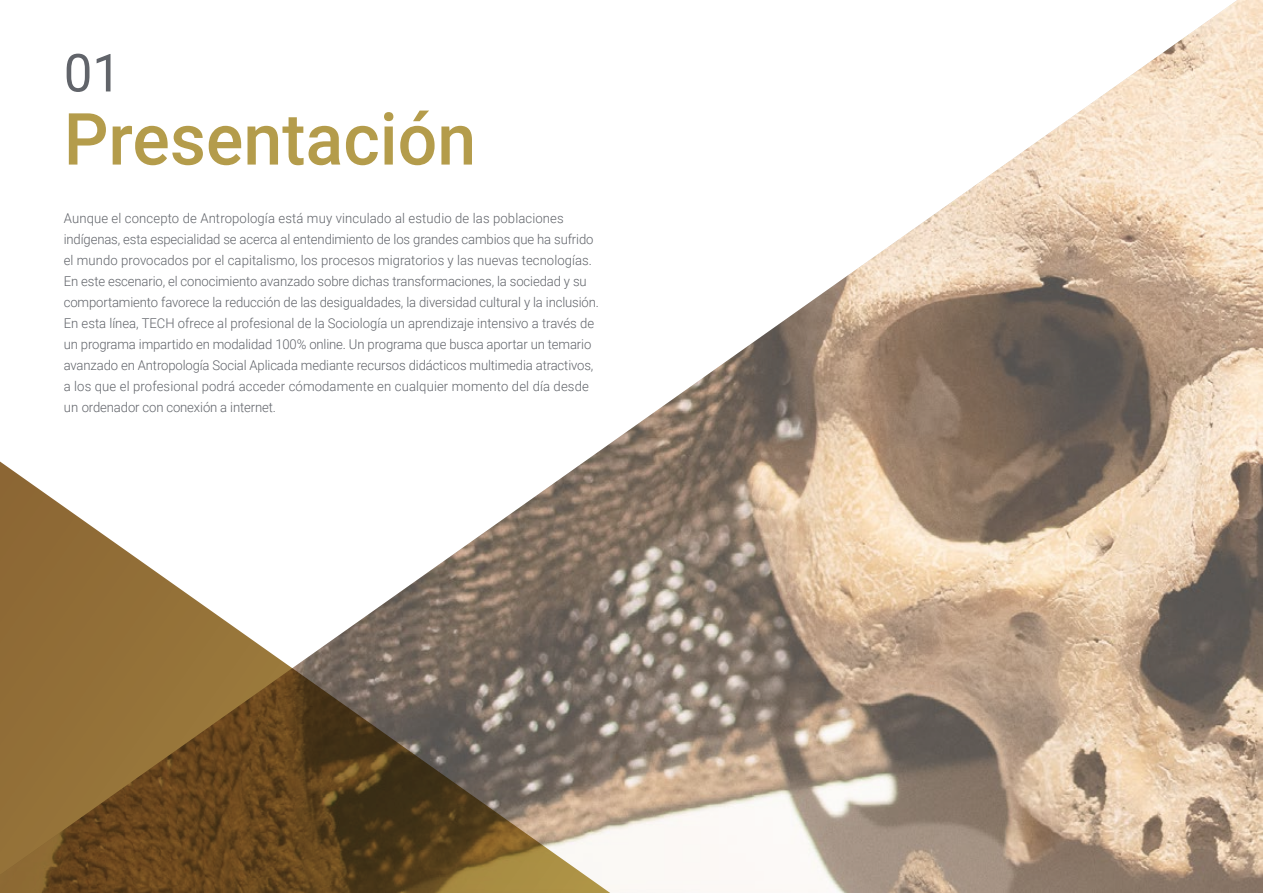
<style>
.page{position:relative;width:1263px;height:893px;background:#fff}
.page>*{position:absolute;margin:0;border:0;box-sizing:border-box;transform-origin:0 0}
.t1{font:500 72px "Roboto";color:#b49c4b}
.t2{font:52.5px "Roboto";color:#61646a}
.t3{font:300 13.5px/21px "Roboto";letter-spacing:-.01em;color:#61646a}
</style>
<div class="page">
<img style="left:606px;top:0;width:657px;height:893px">
<svg style="left:0;top:446px;width:640px;height:447px"></svg>
<h2 class="t2" style="left:64px;top:36px;width:59px">01</h2>
<h1 class="t1" style="left:64px;top:89px;width:414px">Presentación</h1>
<p class="t3" style="left:64px;top:207px;width:537px">Aunque el concepto de Antropología está muy vinculado al estudio de las poblaciones indígenas, esta especialidad se acerca al entendimiento de los grandes cambios que ha sufrido el mundo provocados por el capitalismo, los procesos migratorios y las nuevas tecnologías.<br>En este escenario, el conocimiento avanzado sobre dichas transformaciones, la sociedad y su comportamiento favorece la reducción de las desigualdades, la diversidad cultural y la inclusión.<br>En esta línea, TECH ofrece al profesional de la Sociología un aprendizaje intensivo a través de un programa impartido en modalidad 100% online. Un programa que busca aportar un temario avanzado en Antropología Social Aplicada mediante recursos didácticos multimedia atractivos, a los que el profesional podrá acceder cómodamente en cualquier momento del día desde un ordenador con conexión a internet.</p>
</div>
